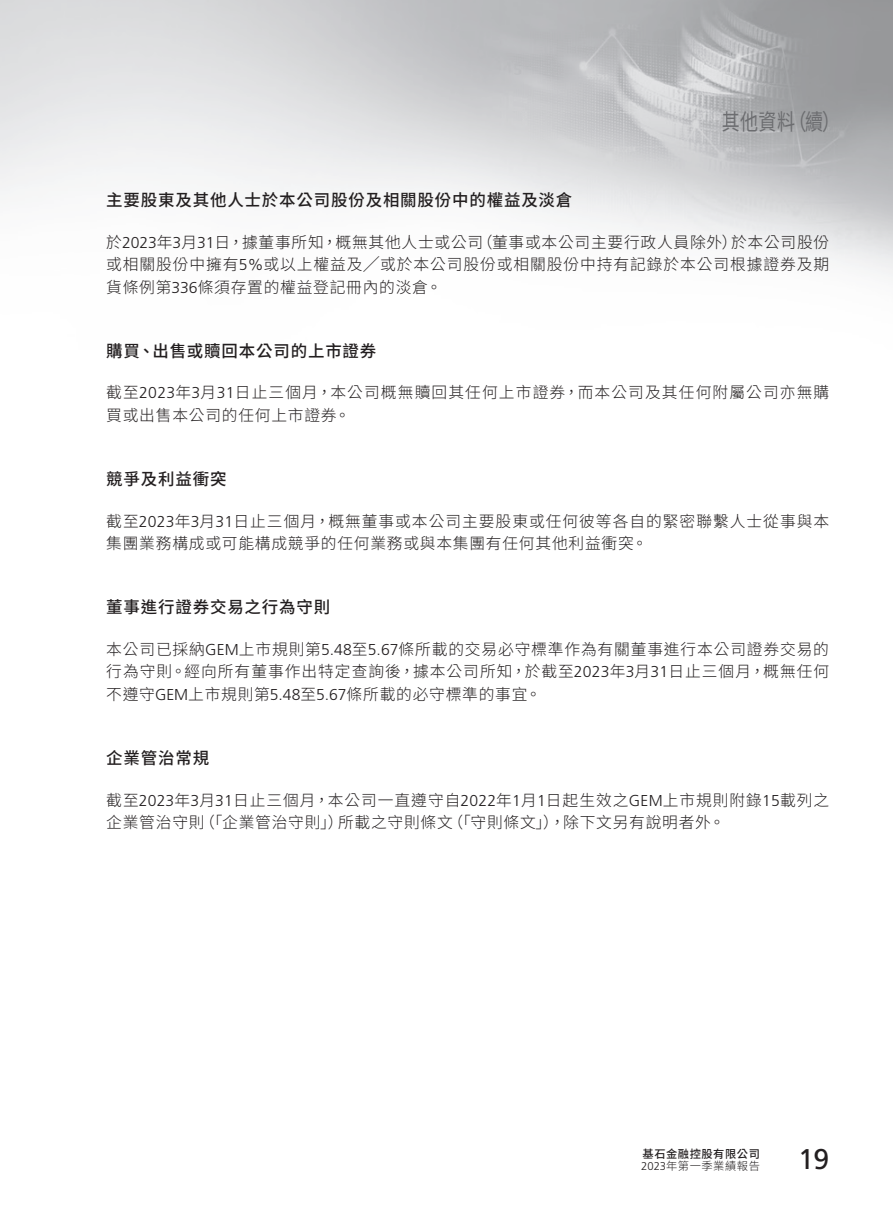
<style>
.page{position:relative;width:893px;height:1212px;background:#fff}
.page>*{position:absolute;margin:0;border:0;box-sizing:border-box;transform-origin:0 0}
.t1{font:28.5px "Frutiger LT Std";color:#231f20}
.t2{font:22.5px "Source Han Sans TC";color:#6c6d70;scale:.8 1}
.Heading_1{font:500 16.5px "Source Han Sans TC";letter-spacing:.05em;color:#231f20}
.Body_Text{font:300 15.75px/22.5px "Source Han Sans TC";letter-spacing:.06em;color:#231f20}
.t3{font:500 11.25px/12px "Source Han Sans TC";letter-spacing:.05em;color:#231f20}
.s1{font-family:"Frutiger LT Std"}
.s2{font-family:"Frutiger LT Std";font-weight:300}
.s3{font-weight:300}
</style>
<div class="page">
<img style="left:0;top:0;width:893px;height:277px">
<h2 class="t2" style="left:722px;top:109px;width:150px">其他資料（續）</h2>
<p class="Heading_1" style="left:106px;top:191px;width:468px">主要股東及其他人士於本公司股份及相關股份中的權益及淡倉</p>
<p class="Body_Text" style="left:106px;top:231px;width:724px;text-align:justify">於<span class="s1">2023</span>年<span class="s1">3</span>月<span class="s1">31</span>日，據董事所知，概無其他人士或公司（董事或本公司主要行政人員除外）於本公司股份或相關股份中擁有<span class="s1">5%</span>或以上權益及╱或於本公司股份或相關股份中持有記錄於本公司根據證券及期貨條例第<span class="s1">336</span>條須存置的權益登記冊內的淡倉。</p>
<p class="Heading_1" style="left:106px;top:341px;width:272px">購買、出售或贖回本公司的上市證券</p>
<p class="Body_Text" style="left:106px;top:382px;width:725px">截至<span class="s1">2023</span>年<span class="s1">3</span>月<span class="s1">31</span>日止三個月，本公司概無贖回其任何上市證券，而本公司及其任何附屬公司亦無購買或出售本公司的任何上市證券。</p>
<p class="Heading_1" style="left:106px;top:470px;width:122px">競爭及利益衝突</p>
<p class="Body_Text" style="left:106px;top:510px;width:724px">截至<span class="s1">2023</span>年<span class="s1">3</span>月<span class="s1">31</span>日止三個月，概無董事或本公司主要股東或任何彼等各自的緊密聯繫人士從事與本集團業務構成或可能構成競爭的任何業務或與本集團有任何其他利益衝突。</p>
<p class="Heading_1" style="left:106px;top:598px;width:226px">董事進行證券交易之行為守則</p>
<p class="Body_Text" style="left:106px;top:638px;width:724px;text-align:justify">本公司已採納<span class="s1">GEM</span>上市規則第<span class="s1">5.48</span>至<span class="s1">5.67</span>條所載的交易必守標準作為有關董事進行本公司證券交易的行為守則。經向所有董事作出特定查詢後，據本公司所知，於截至<span class="s1">2023</span>年<span class="s1">3</span>月<span class="s1">31</span>日止三個月，概無任何不遵守<span class="s1">GEM</span>上市規則第<span class="s1">5.48</span>至<span class="s1">5.67</span>條所載的必守標準的事宜。</p>
<p class="Heading_1" style="left:106px;top:749px;width:104px">企業管治常規</p>
<p class="Body_Text" style="left:106px;top:789px;width:724px">截至<span class="s1">2023</span>年<span class="s1">3</span>月<span class="s1">31</span>日止三個月，本公司一直遵守自<span class="s1">2022</span>年<span class="s1">1</span>月<span class="s1">1</span>日起生效之<span class="s1">GEM</span>上市規則附錄<span class="s1">15</span>載列之企業管治守則（「企業管治守則」）所載之守則條文（「守則條文」），除下文另有說明者外。</p>
<p class="t3" style="left:641px;top:1148px;width:120px">基石金融控股有限公司<br><span class="s2">2023</span><span class="s3">年第一季業績報告</span></p>
<h1 class="t1" style="left:798px;top:1142px;width:32px">19</h1>
</div>
